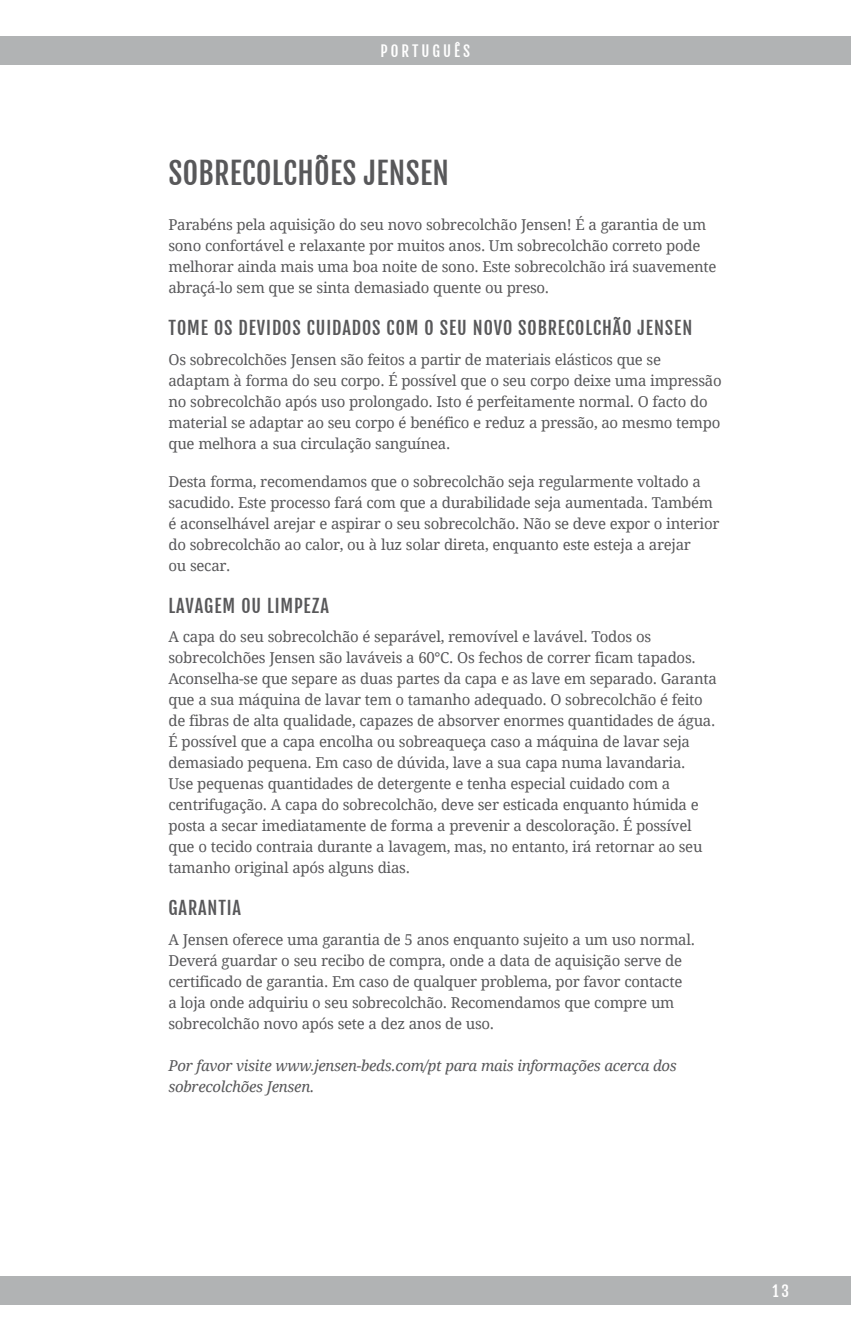
<style>
.page{position:relative;width:851px;height:1344px;background:#fff}
.page>*{position:absolute;margin:0;border:0;box-sizing:border-box;transform-origin:0 0}
.t1{font:30px "Fjalla One";letter-spacing:.01em;color:#58585a}
.t2{font:18px "Fjalla One";letter-spacing:.05em;color:#58585a}
.t3{font:15px/21px "Droid Serif";letter-spacing:-.02em;color:#58585a}
.t4{font:italic 15px/21px "Droid Serif";letter-spacing:-.02em;color:#58585a}
.t5{font:15px "Fjalla One";letter-spacing:.2em;color:#fff}
</style>
<div class="page">
<div style="left:0;top:36px;width:850px;height:28px;background:#b1b3b4"></div>
<div style="left:0;top:1276px;width:850px;height:28px;background:#b1b3b4"></div>
<p class="t5" style="left:380px;top:42px;width:91px">PORTUGUÊS</p>
<p class="t1" style="left:168px;top:155px;width:282px">SOBRECOLCHÕES JENSEN</p>
<p class="t3" style="left:168px;top:214px;width:549px">Parabéns pela aquisição do seu novo sobrecolchão Jensen! É a garantia de um sono confortável e relaxante por muitos anos. Um sobrecolchão correto pode melhorar ainda mais uma boa noite de sono. Este sobrecolchão irá suavemente abraçá-lo sem que se sinta demasiado quente ou preso.</p>
<p class="t2" style="left:168px;top:317px;width:525px">TOME OS DEVIDOS CUIDADOS COM O SEU NOVO SOBRECOLCHÃO JENSEN</p>
<p class="t3" style="left:168px;top:348px;width:554px">Os sobrecolchões Jensen são feitos a partir de materiais elásticos que se adaptam à forma do seu corpo. É possível que o seu corpo deixe uma impressão no sobrecolchão após uso prolongado. Isto é perfeitamente normal. O facto do material se adaptar ao seu corpo é benéfico e reduz a pressão, ao mesmo tempo que melhora a sua circulação sanguínea.</p>
<p class="t3" style="left:168px;top:470px;width:552px">Desta forma, recomendamos que o sobrecolchão seja regularmente voltado a sacudido. Este processo fará com que a durabilidade seja aumentada. Também é aconselhável arejar e aspirar o seu sobrecolchão. Não se deve expor o interior do sobrecolchão ao calor, ou à luz solar direta, enquanto este esteja a arejar<br>ou secar.</p>
<p class="t2" style="left:168px;top:594px;width:162px">LAVAGEM OU LIMPEZA</p>
<p class="t3" style="left:168px;top:626px;width:549px">A capa do seu sobrecolchão é separável, removível e lavável. Todos os sobrecolchões Jensen são laváveis a 60°C. Os fechos de correr ficam tapados.<br>Aconselha-se que separe as duas partes da capa e as lave em separado. Garanta que a sua máquina de lavar tem o tamanho adequado. O sobrecolchão é feito de fibras de alta qualidade, capazes de absorver enormes quantidades de água.<br>É possível que a capa encolha ou sobreaqueça caso a máquina de lavar seja demasiado pequena. Em caso de dúvida, lave a sua capa numa lavandaria.<br>Use pequenas quantidades de detergente e tenha especial cuidado com a centrifugação. A capa do sobrecolchão, deve ser esticada enquanto húmida e posta a secar imediatamente de forma a prevenir a descoloração. É possível que o tecido contraia durante a lavagem, mas, no entanto, irá retornar ao seu tamanho original após alguns dias.</p>
<p class="t2" style="left:168px;top:897px;width:74px">GARANTIA</p>
<p class="t3" style="left:168px;top:928px;width:528px">A Jensen oferece uma garantia de 5 anos enquanto sujeito a um uso normal.<br>Deverá guardar o seu recibo de compra, onde a data de aquisição serve de certificado de garantia. Em caso de qualquer problema, por favor contacte<br>a loja onde adquiriu o seu sobrecolchão. Recomendamos que compre um sobrecolchão novo após sete a dez anos de uso.</p>
<p class="t4" style="left:168px;top:1055px;width:509px">Por favor visite www.jensen-beds.com/pt para mais informações acerca dos sobrecolchões Jensen.</p>
<p class="t5" style="left:772px;top:1282px;width:18px">13</p>
</div>
